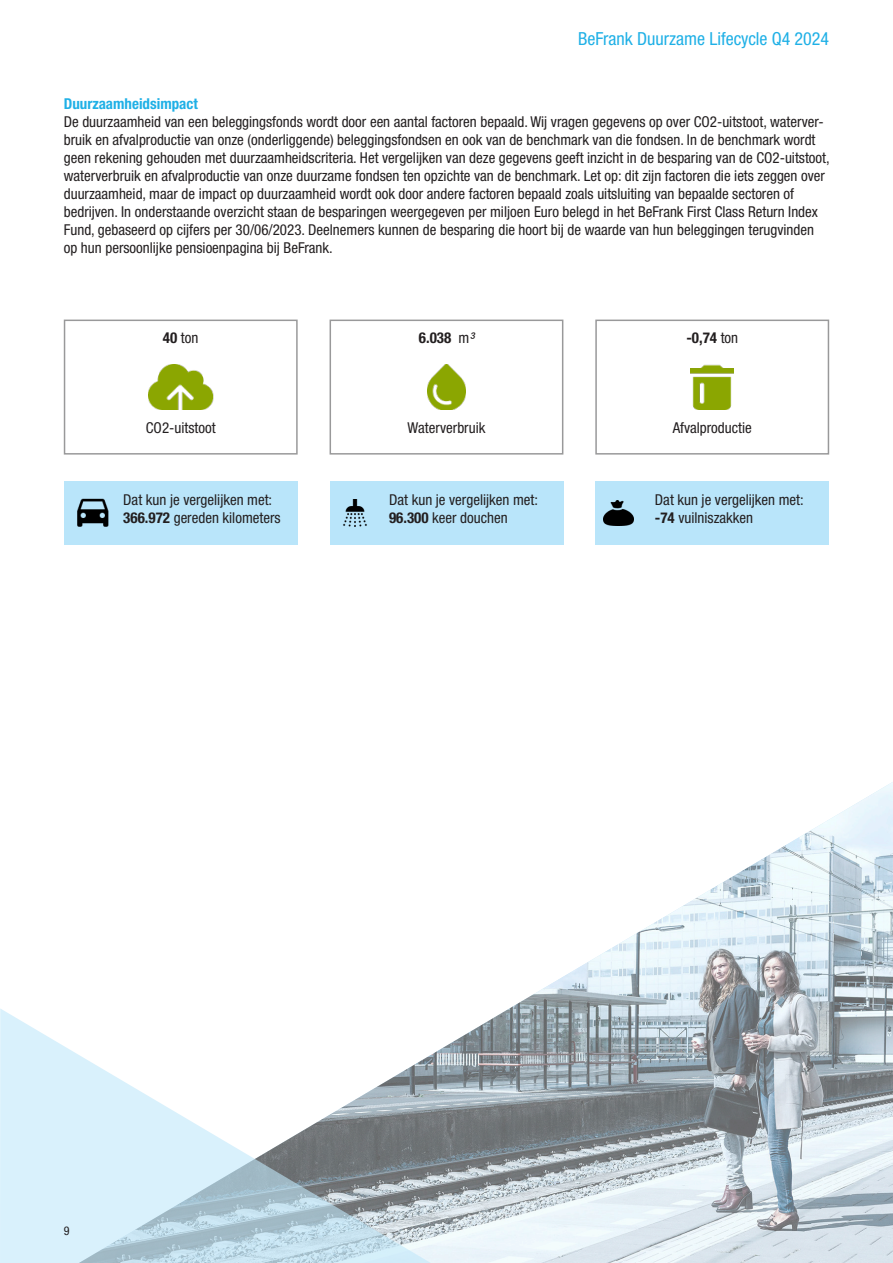
<style>
.page{position:relative;width:893px;height:1263px;background:#fff}
.page>*{position:absolute;margin:0;border:0;box-sizing:border-box;transform-origin:0 0}
.t1{font:condensed 18px "Helvetica Neue LT Std";color:#1fb0e6}
.Platte_tekst_10_12_zwart{font:condensed 15px/18px "Helvetica Neue LT Std";color:#231f20}
.Koptekst_10_12_blauw_vet{font:700 condensed 15px "Helvetica Neue LT Std";color:#1fb0e6}
.Platte_tekst_10_12_zwart-2{font:700 condensed 15px "Helvetica Neue LT Std";color:#231f20}
.NN_A4_Pagenumber_left_8pt{font:condensed 12px "Helvetica Neue LT Std";color:#231f20}
.s1{font-weight:700}
.s2{font-weight:400}
.s3{font-weight:400;font-style:italic}
</style>
<div class="page">
<img style="left:446px;top:782px;width:447px;height:481px">
<svg style="left:0;top:1008px;width:446px;height:255px"></svg>
<div style="left:595px;top:482px;width:234px;height:63px;background:#b9e5fa"></div>
<img style="left:604px;top:500px;width:29px;height:26px">
<div style="left:595px;top:320px;width:234px;height:135px;border:2px solid #99999a"></div>
<img style="left:691px;top:364px;width:43px;height:46px">
<div style="left:330px;top:482px;width:233px;height:63px;background:#b9e5fa"></div>
<img style="left:343px;top:500px;width:24px;height:27px">
<div style="left:330px;top:320px;width:233px;height:135px;border:2px solid #99999a"></div>
<img style="left:427px;top:364px;width:39px;height:46px">
<div style="left:64px;top:482px;width:234px;height:63px;background:#b9e5fa"></div>
<img style="left:77px;top:498px;width:32px;height:29px">
<div style="left:64px;top:320px;width:234px;height:135px;border:2px solid #99999a"></div>
<img style="left:148px;top:365px;width:65px;height:45px">
<p class="t1" style="left:578px;top:28px;width:252px">BeFrank Duurzame Lifecycle Q4 2024</p>
<p class="Koptekst_10_12_blauw_vet" style="left:64px;top:94px;width:136px">Duurzaamheidsimpact</p>
<p class="Platte_tekst_10_12_zwart" style="left:64px;top:112px;width:767px">De duurzaamheid van een beleggingsfonds wordt door een aantal factoren bepaald. Wij vragen gegevens op over CO2-uitstoot, waterver&shy;bruik en afvalproductie van onze (onderliggende) beleggingsfondsen en ook van de benchmark van die fondsen. In de benchmark wordt geen rekening gehouden met duurzaamheidscriteria. Het vergelijken van deze gegevens geeft inzicht in de besparing van de CO2-uitstoot, waterverbruik en afvalproductie van onze duurzame fondsen ten opzichte van de benchmark. Let op: dit zijn factoren die iets zeggen over duurzaamheid, maar de impact op duurzaamheid wordt ook door andere factoren bepaald zoals uitsluiting van bepaalde sectoren of bedrijven. In onderstaande overzicht staan de besparingen weergegeven per miljoen Euro belegd in het BeFrank First Class Return Index Fund, gebaseerd op cijfers per 30/06/2023. Deelnemers kunnen de besparing die hoort bij de waarde van hun beleggingen terugvinden op hun persoonlijke pensioenpagina bij BeFrank.</p>
<p class="Platte_tekst_10_12_zwart" style="left:163px;top:328px;width:37px"><span class="s1">40</span> ton</p>
<p class="Platte_tekst_10_12_zwart-2" style="left:419px;top:328px;width:60px">6.038 <span class="s2">m</span><span class="s3">³</span></p>
<p class="Platte_tekst_10_12_zwart-2" style="left:686px;top:328px;width:53px">-0,74 <span class="s2">ton</span></p>
<p class="Platte_tekst_10_12_zwart" style="left:146px;top:418px;width:71px">CO2-uitstoot</p>
<p class="Platte_tekst_10_12_zwart" style="left:408px;top:418px;width:79px">Waterverbruik</p>
<p class="Platte_tekst_10_12_zwart" style="left:673px;top:418px;width:81px">Afvalproductie</p>
<p class="Platte_tekst_10_12_zwart" style="left:123px;top:490px;width:150px">Dat kun je vergelijken met:</p>
<p class="Platte_tekst_10_12_zwart" style="left:123px;top:508px;width:159px"><span class="s1">366.972</span> gereden kilometers</p>
<p class="Platte_tekst_10_12_zwart" style="left:389px;top:490px;width:150px">Dat kun je vergelijken met:</p>
<p class="Platte_tekst_10_12_zwart" style="left:389px;top:508px;width:120px"><span class="s1">96.300</span> keer douchen</p>
<p class="Platte_tekst_10_12_zwart" style="left:655px;top:490px;width:150px">Dat kun je vergelijken met:</p>
<p class="Platte_tekst_10_12_zwart" style="left:655px;top:508px;width:100px"><span class="s1">-74</span> vuilniszakken</p>
<p class="NN_A4_Pagenumber_left_8pt" style="left:64px;top:1224px;width:7px">9</p>
</div>
